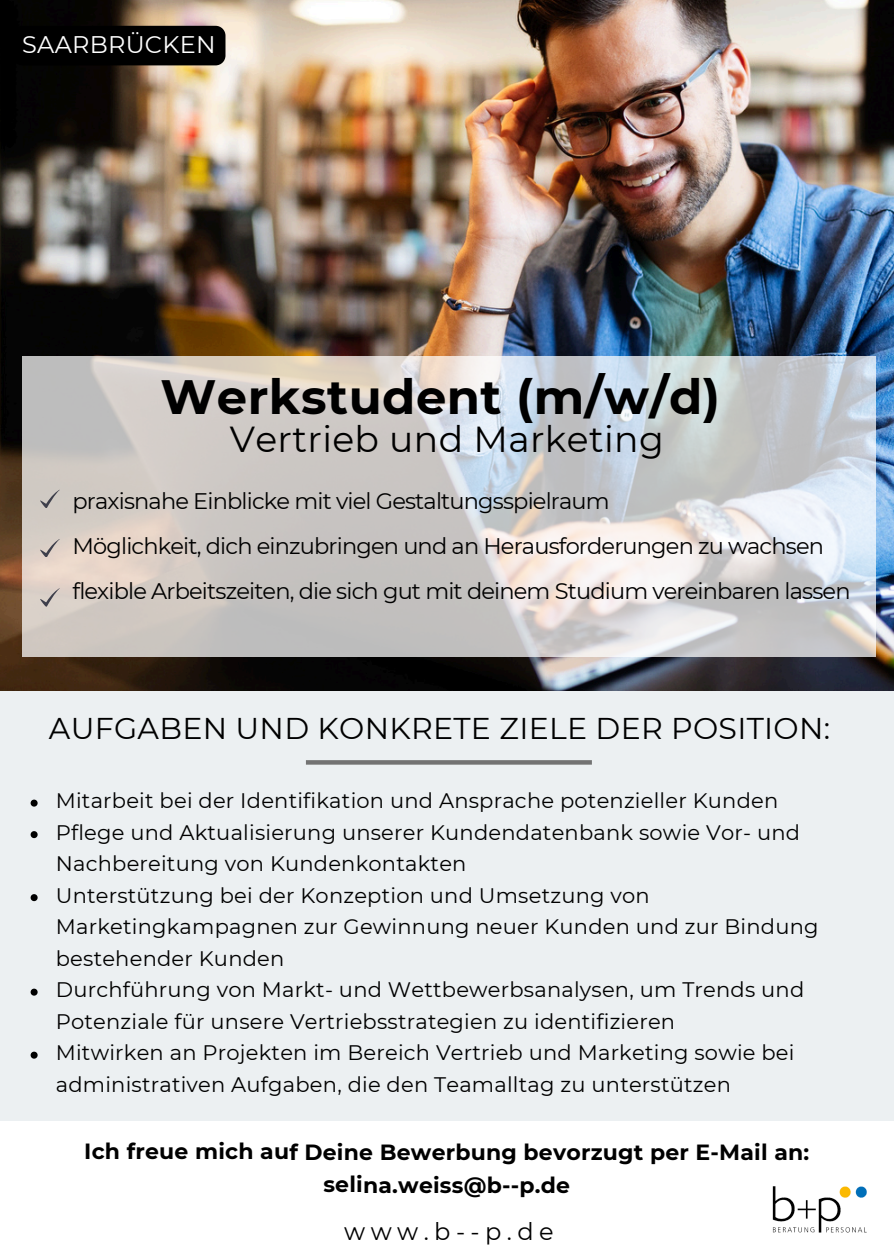
<style>
.page{position:relative;width:894px;height:1258px;background:#fff}
.page>*{position:absolute;margin:0;border:0;box-sizing:border-box;transform-origin:0 0}
.t1{font:700 48px "Montserrat";letter-spacing:.01em;color:#000}
.t2{font:36px "Montserrat";letter-spacing:.01em;color:#000}
.t3{font:30px "Montserrat";letter-spacing:.01em;color:#000}
.t4{font:24px "Montserrat";color:#000}
.t5{font:24px "Montserrat";letter-spacing:.01em;color:#fff}
.t6{font:22.5px/45px "Montserrat";letter-spacing:-.035em;color:#000}
.t7{font:700 21.9px/33px "Montserrat";letter-spacing:.01em;color:#000;text-align:center}
.t8{font:21px/31.5px "Montserrat";letter-spacing:.01em;color:#000}
</style>
<div class="page">
<img style="left:772px;top:1186px;width:95px;height:47px">
<div style="left:0;top:690px;width:893px;height:430px;background:#ecf0f2"></div>
<img style="left:0;top:0;width:893px;height:690px">
<svg style="left:22px;top:357px;width:853px;height:300px;background:#d0cecd"></svg>
<svg style="left:31px;top:799px;width:7px;height:7px"></svg>
<svg style="left:31px;top:831px;width:7px;height:7px"></svg>
<svg style="left:31px;top:894px;width:7px;height:7px"></svg>
<svg style="left:31px;top:988px;width:7px;height:7px"></svg>
<svg style="left:31px;top:1051px;width:7px;height:7px"></svg>
<svg style="left:40px;top:588px;width:20px;height:18px"></svg>
<svg style="left:40px;top:539px;width:20px;height:18px"></svg>
<svg style="left:40px;top:490px;width:20px;height:18px"></svg>
<div style="left:306px;top:760px;width:285px;height:5px;background:#737373"></div>
<div style="left:13px;top:26px;width:212px;height:39px;background:#000"></div>
<p class="t5" style="left:22px;top:29px;width:195px">SAARBRÜCKEN</p>
<h2 class="t1" style="left:160px;top:367px;width:561px">Werkstudent (m/w/d)</h2>
<h2 class="t2" style="left:230px;top:417px;width:435px">Vertrieb und Marketing</h2>
<p class="t6" style="left:72px;top:478px;width:752px">praxisnahe Einblicke mit viel Gestaltungsspielraum<br>Möglichkeit, dich einzubringen und an Herausforderungen zu wachsen</p>
<p class="t6" style="left:72px;top:568px;width:779px">flexible Arbeitszeiten, die sich gut mit deinem Studium vereinbaren lassen</p>
<p class="t3" style="left:49px;top:710px;width:782px">AUFGABEN UND KONKRETE ZIELE DER POSITION:</p>
<h1 class="t8" style="left:56px;top:785px;width:723px">Mitarbeit bei der Identifikation und Ansprache potenzieller Kunden</h1>
<p class="t8" style="left:56px;top:816px;width:745px">Pflege und Aktualisierung unserer Kundendatenbank sowie Vor- und<br>Nachbereitung von Kundenkontakten</p>
<p class="t8" style="left:56px;top:879px;width:764px">Unterstützung bei der Konzeption und Umsetzung von<br>Marketingkampagnen zur Gewinnung neuer Kunden und zur Bindung bestehender Kunden</p>
<p class="t8" style="left:56px;top:974px;width:749px">Durchführung von Markt- und Wettbewerbsanalysen, um Trends und<br>Potenziale für unsere Vertriebsstrategien zu identifizieren</p>
<h5 class="t8" style="left:56px;top:1037px;width:740px">Mitwirken an Projekten im Bereich Vertrieb und Marketing sowie bei administrativen Aufgaben, die den Teamalltag zu unterstützen</h5>
<p class="t7" style="left:84px;top:1135px;width:726px">Ich freue mich auf Deine Bewerbung bevorzugt per E-Mail an: selina.weiss@b--p.de</p>
<p class="t4" style="left:344px;top:1217px;width:211px">www.b--p.de</p>
</div>
